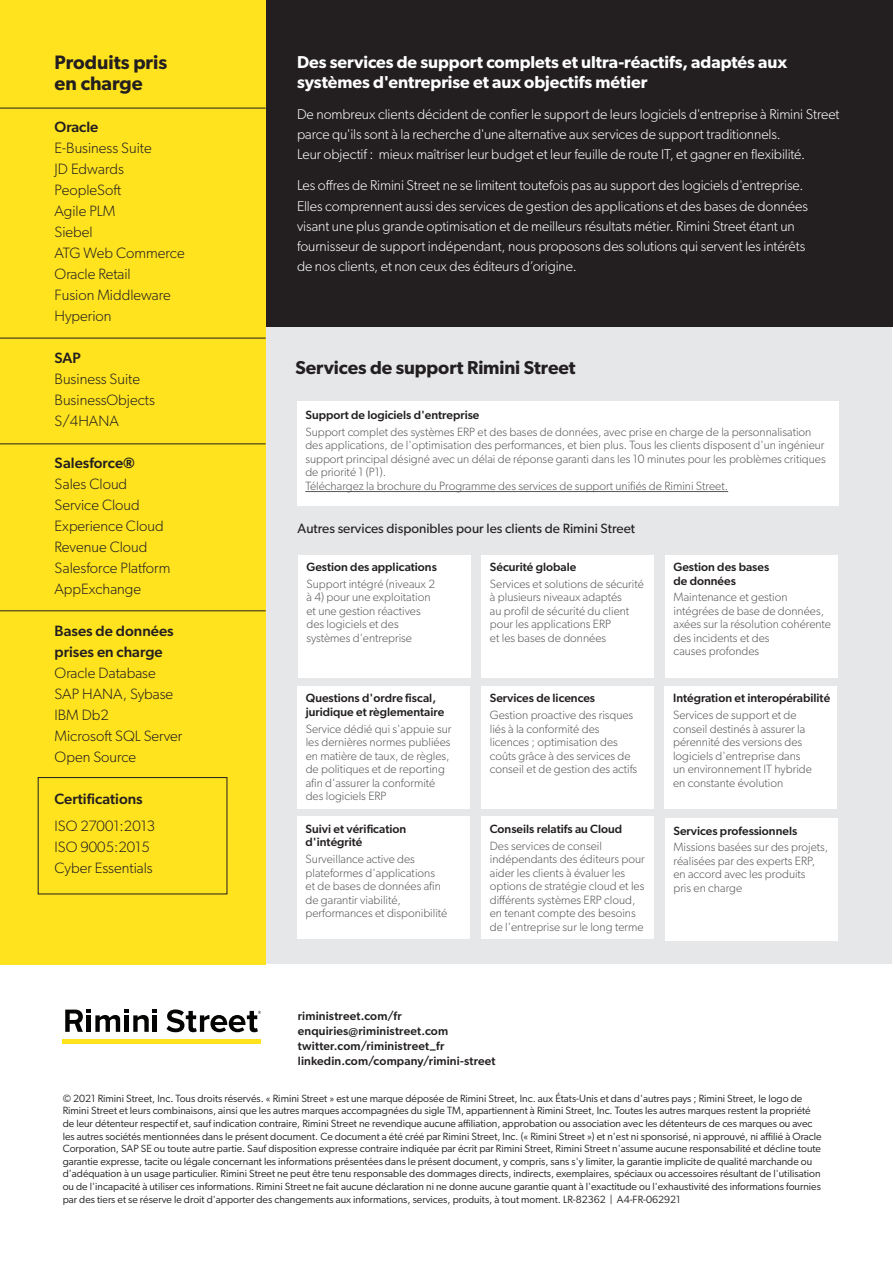
<style>
.page{position:relative;width:893px;height:1263px;background:#fff}
.page>*{position:absolute;margin:0;border:0;box-sizing:border-box;transform-origin:0 0}
.t1{font:600 19.5px/21px "Gibson";color:#231f20}
.Body_Copy{font:600 18.75px "Gibson";letter-spacing:-.005em;color:#231f20}
.Body_Copy-2{font:600 17.25px/20.2px "Gibson";color:#fff}
.t2{font:300 15px "Gibson";color:#231f20}
.t3{font:500 15px/21px "Gibson";color:#231f20}
.Body_Copy-3{font:300 14.25px/20.2px "Gibson";letter-spacing:-.005em;color:#fff}
.t4{font:13.5px "Gibson";color:#231f20}
.t5{font:300 12px/13.5px "Gibson";color:#57585a}
.Contact_Info_White_M{font:500 12px/13.5px "Gibson";color:#231f20}
.t6{font:10.5px/12.6px "Gibson";color:#231f20}
</style>
<div class="page">
<div style="left:266px;top:325px;width:626px;height:639px;background:#e6e7e9"></div>
<div style="left:0;top:0;width:893px;height:327px;background:#231f20"></div>
<div style="left:0;top:0;width:266px;height:964px;background:#ffe31e"></div>
<div style="left:38px;top:777px;width:189px;height:117px;border:1px solid #231f20"></div>
<div style="left:481px;top:555px;width:173px;height:122px;background:#fff"></div>
<div style="left:665px;top:555px;width:172px;height:122px;background:#fff"></div>
<div style="left:297px;top:686px;width:173px;height:122px;background:#fff"></div>
<div style="left:481px;top:686px;width:173px;height:122px;background:#fff"></div>
<div style="left:664px;top:686px;width:173px;height:122px;background:#fff"></div>
<div style="left:297px;top:817px;width:173px;height:122px;background:#fff"></div>
<div style="left:665px;top:818px;width:172px;height:122px;background:#fff"></div>
<div style="left:297px;top:401px;width:541px;height:105px;background:#fff"></div>
<hr style="left:305px;top:491px;width:423px;height:1px;background:#57585a">
<hr style="left:0;top:108px;width:266px;height:1px;background:#231f20">
<hr style="left:0;top:338px;width:266px;height:1px;background:#231f20">
<hr style="left:0;top:443px;width:266px;height:1px;background:#231f20">
<hr style="left:0;top:610px;width:266px;height:1px;background:#231f20">
<div style="left:298px;top:555px;width:173px;height:122px;background:#fff"></div>
<div style="left:481px;top:817px;width:173px;height:122px;background:#fff"></div>
<svg style="left:65px;top:1009px;width:92px;height:23px"></svg>
<hr style="left:153px;top:1015px;width:4px;height:17px;background:#040503">
<svg style="left:166px;top:1009px;width:95px;height:23px"></svg>
<hr style="left:62px;top:1039px;width:199px;height:4px;background:#ffe31e">
<p class="t1" style="left:55px;top:51px;width:114px">Produits pris en charge</p>
<p class="t3" style="left:55px;top:116px;width:45px">Oracle</p>
<p class="t2" style="left:55px;top:139px;width:99px">E-Business Suite</p>
<p class="t2" style="left:55px;top:160px;width:71px">JD Edwards</p>
<p class="t2" style="left:55px;top:181px;width:68px">PeopleSoft</p>
<p class="t2" style="left:55px;top:202px;width:62px">Agile PLM</p>
<p class="t2" style="left:55px;top:223px;width:40px">Siebel</p>
<p class="t2" style="left:55px;top:244px;width:132px">ATG Web Commerce</p>
<p class="t2" style="left:55px;top:265px;width:78px">Oracle Retail</p>
<p class="t2" style="left:55px;top:286px;width:118px">Fusion Middleware</p>
<p class="t2" style="left:55px;top:307px;width:59px">Hyperion</p>
<p class="t3" style="left:55px;top:347px;width:28px">SAP</p>
<p class="t2" style="left:55px;top:370px;width:87px">Business Suite</p>
<p class="t2" style="left:55px;top:391px;width:102px">BusinessObjects</p>
<p class="t2" style="left:55px;top:412px;width:66px">S/4HANA</p>
<p class="t3" style="left:55px;top:452px;width:82px">Salesforce®</p>
<p class="t2" style="left:55px;top:475px;width:74px">Sales Cloud</p>
<p class="t2" style="left:55px;top:496px;width:87px">Service Cloud</p>
<p class="t2" style="left:55px;top:517px;width:111px">Experience Cloud</p>
<p class="t2" style="left:55px;top:538px;width:94px">Revenue Cloud</p>
<p class="t2" style="left:55px;top:559px;width:117px">Salesforce Platform</p>
<p class="t2" style="left:55px;top:580px;width:88px">AppExchange</p>
<p class="t3" style="left:55px;top:620px;width:121px">Bases de données prises en charge</p>
<p class="t2" style="left:55px;top:664px;width:103px">Oracle Database</p>
<p class="t2" style="left:55px;top:685px;width:120px">SAP HANA, Sybase</p>
<p class="t2" style="left:55px;top:706px;width:56px">IBM Db2</p>
<p class="t2" style="left:55px;top:727px;width:129px">Microsoft SQL Server</p>
<p class="t2" style="left:55px;top:748px;width:83px">Open Source</p>
<p class="t3" style="left:55px;top:788px;width:90px">Certifications</p>
<p class="t2" style="left:55px;top:816px;width:102px">ISO 27001:2013</p>
<p class="t2" style="left:55px;top:837px;width:97px">ISO 9005:2015</p>
<p class="t2" style="left:55px;top:858px;width:100px">Cyber Essentials</p>
<p class="Body_Copy-2" style="left:297px;top:51px;width:492px">Des services de support complets et ultra-réactifs, adaptés aux systèmes d'entreprise et aux objectifs métier</p>
<p class="Body_Copy-3" style="left:297px;top:104px;width:544px">De nombreux clients décident de confier le support de leurs logiciels d'entreprise à Rimini Street parce qu'ils sont à la recherche d'une alternative aux services de support traditionnels.<br>Leur objectif : mieux maîtriser leur budget et leur feuille de route IT, et gagner en flexibilité.</p>
<p class="Body_Copy-3" style="left:297px;top:175px;width:512px">Les offres de Rimini Street ne se limitent toutefois pas au support des logiciels d'entreprise.<br>Elles comprennent aussi des services de gestion des applications et des bases de données visant une plus grande optimisation et de meilleurs résultats métier. Rimini Street étant un fournisseur de support indépendant, nous proposons des solutions qui servent les intérêts de nos clients, et non ceux des éditeurs d’origine.</p>
<p class="Body_Copy" style="left:295px;top:357px;width:282px">Services de support Rimini Street</p>
<p class="Contact_Info_White_M" style="left:305px;top:408px;width:176px">Support de logiciels d'entreprise</p>
<p class="t5" style="left:305px;top:425px;width:522px">Support complet des systèmes ERP et des bases de données, avec prise en charge de la personnalisation des applications, de l'optimisation des performances, et bien plus. Tous les clients disposent d'un ingénieur support principal désigné avec un délai de réponse garanti dans les 10 minutes pour les problèmes critiques de priorité 1 (P1).</p>
<p class="t5" style="left:305px;top:479px;width:424px">Téléchargez la brochure du Programme des services de support unifiés de Rimini Street.</p>
<p class="t4" style="left:297px;top:521px;width:339px">Autres services disponibles pour les clients de Rimini Street</p>
<p class="Contact_Info_White_M" style="left:490px;top:560px;width:88px">Sécurité globale</p>
<p class="t5" style="left:490px;top:577px;width:155px">Services et solutions de sécurité à plusieurs niveaux adaptés<br>au profil de sécurité du client pour les applications ERP<br>et les bases de données</p>
<p class="Contact_Info_White_M" style="left:306px;top:560px;width:132px">Gestion des applications</p>
<p class="t5" style="left:306px;top:577px;width:130px">Support intégré (niveaux 2 à 4) pour une exploitation et une gestion réactives des logiciels et des systèmes d'entreprise</p>
<p class="Contact_Info_White_M" style="left:306px;top:691px;width:140px">Questions d'ordre fiscal, juridique et règlementaire</p>
<p class="t5" style="left:306px;top:722px;width:147px">Service dédié qui s'appuie sur les dernières normes publiées en matière de taux, de règles, de politiques et de reporting afin d'assurer la conformité des logiciels ERP</p>
<p class="Contact_Info_White_M" style="left:306px;top:822px;width:102px">Suivi et vérification d'intégrité</p>
<p class="t5" style="left:306px;top:852px;width:143px">Surveillance active des plateformes d'applications et de bases de données afin de garantir viabilité, performances et disponibilité</p>
<p class="Contact_Info_White_M" style="left:490px;top:691px;width:107px">Services de licences</p>
<p class="t5" style="left:490px;top:708px;width:149px">Gestion proactive des risques liés à la conformité des licences ; optimisation des coûts grâce à des services de conseil et de gestion des actifs</p>
<p class="Contact_Info_White_M" style="left:490px;top:822px;width:134px">Conseils relatifs au Cloud</p>
<p class="t5" style="left:490px;top:839px;width:156px">Des services de conseil indépendants des éditeurs pour aider les clients à évaluer les options de stratégie cloud et les différents systèmes ERP cloud, en tenant compte des besoins de l'entreprise sur le long terme</p>
<p class="Contact_Info_White_M" style="left:673px;top:560px;width:97px">Gestion des bases de données</p>
<p class="t5" style="left:673px;top:590px;width:159px">Maintenance et gestion intégrées de base de données, axées sur la résolution cohérente des incidents et des<br>causes profondes</p>
<p class="Contact_Info_White_M" style="left:673px;top:691px;width:159px">Intégration et interopérabilité</p>
<p class="t5" style="left:673px;top:708px;width:140px">Services de support et de conseil destinés à assurer la pérennité des versions des logiciels d'entreprise dans un environnement IT hybride en constante évolution</p>
<p class="Contact_Info_White_M" style="left:673px;top:823px;width:125px">Services professionnels</p>
<p class="t5" style="left:673px;top:840px;width:156px">Missions basées sur des projets, réalisées par des experts ERP, en accord avec les produits<br>pris en charge</p>
<p class="Contact_Info_White_M" style="left:298px;top:1009px;width:105px">riministreet.com/fr</p>
<p class="Contact_Info_White_M" style="left:298px;top:1024px;width:152px">enquiries@riministreet.com</p>
<p class="Contact_Info_White_M" style="left:298px;top:1039px;width:148px">twitter.com/riministreet_fr</p>
<p class="Contact_Info_White_M" style="left:298px;top:1054px;width:199px">linkedin.com/company/rimini-street</p>
<p class="t6" style="left:63px;top:1092px;width:760px">© 2021 Rimini Street, Inc. Tous droits réservés. « Rimini Street » est une marque déposée de Rimini Street, Inc. aux États-Unis et dans d'autres pays ; Rimini Street, le logo de Rimini Street et leurs combinaisons, ainsi que les autres marques accompagnées du sigle TM, appartiennent à Rimini Street, Inc. Toutes les autres marques restent la propriété de leur détenteur respectif et, sauf indication contraire, Rimini Street ne revendique aucune affiliation, approbation ou association avec les détenteurs de ces marques ou avec les autres sociétés mentionnées dans le présent document. Ce document a été créé par Rimini Street, Inc. (« Rimini Street ») et n'est ni sponsorisé, ni approuvé, ni affilié à Oracle Corporation, SAP SE ou toute autre partie. Sauf disposition expresse contraire indiquée par écrit par Rimini Street, Rimini Street n'assume aucune responsabilité et décline toute garantie expresse, tacite ou légale concernant les informations présentées dans le présent document, y compris, sans s'y limiter, la garantie implicite de qualité marchande ou d'adéquation à un usage particulier. Rimini Street ne peut être tenu responsable des dommages directs, indirects, exemplaires, spéciaux ou accessoires résultant de l'utilisation ou de l'incapacité à utiliser ces informations. Rimini Street ne fait aucune déclaration ni ne donne aucune garantie quant à l'exactitude ou l'exhaustivité des informations fournies par des tiers et se réserve le droit d'apporter des changements aux informations, services, produits, à tout moment. LR-82362 | A4-FR-062921</p>
</div>
